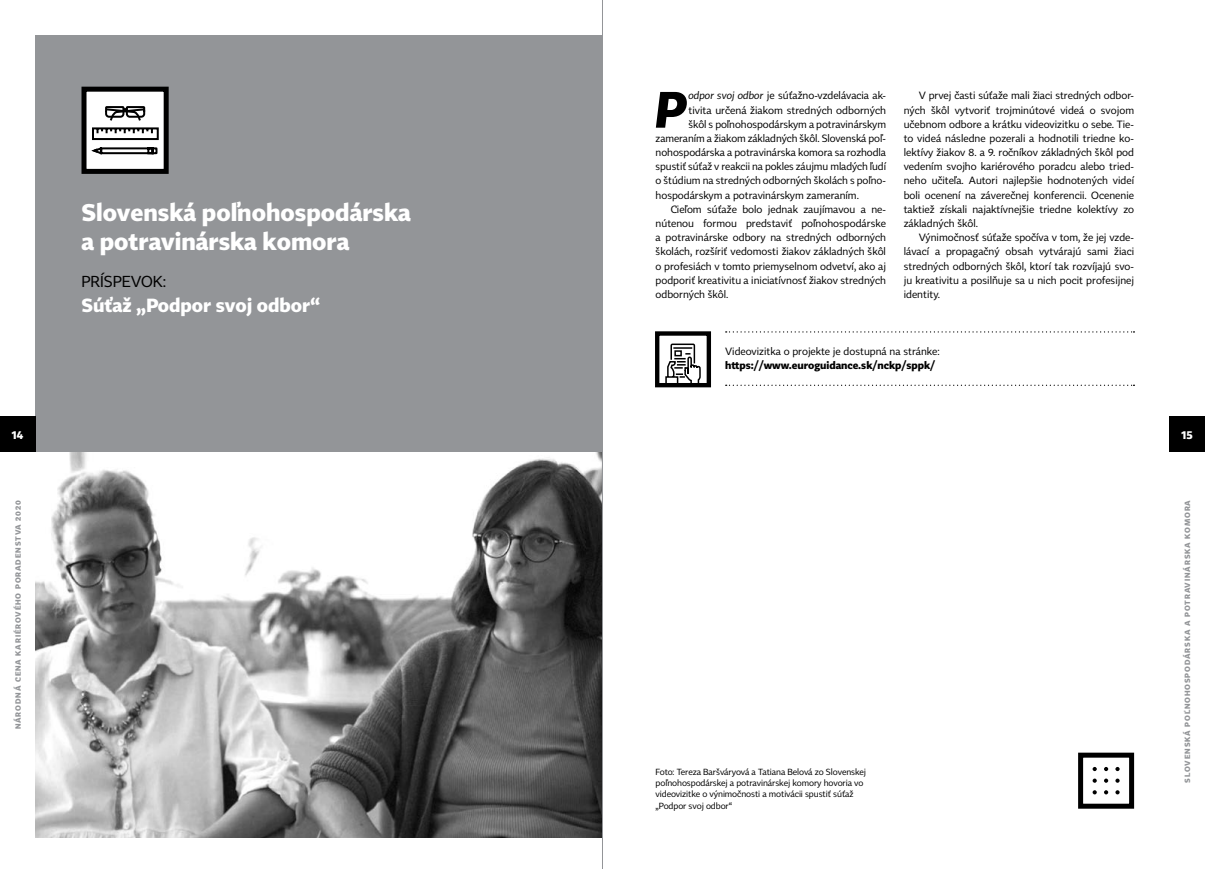
<style>
.page{position:relative;width:1205px;height:869px;background:#fff}
.page>*{position:absolute;margin:0;border:0;box-sizing:border-box;transform-origin:0 0}
.t1{font:italic 700 50.25px "Tabac Sans";color:#000}
.t2{font:700 23.75px/28.5px "Tabac Sans";color:#fff}
.t3{font:700 18.75px "Tabac Sans";color:#fff}
.t4{font:15.62px "Tabac Sans";color:#000}
.t5{font:700 11.25px "Tabac Sans";color:#fff}
.t6{font:10.38px/14.1px "Tabac Sans";color:#000;text-align:justify}
.t7{font:700 10.38px "Tabac Sans";color:#000}
.t8{font:8.75px/11.2px "Tabac Sans";letter-spacing:-.01em;color:#000}
.t9{font:700 7.5px "Tabac Sans";letter-spacing:.12em;color:#939598}
.s1{font-style:italic}
</style>
<div class="page">
<img style="left:35px;top:452px;width:567px;height:384px">
<div style="left:35px;top:35px;width:567px;height:417px;background:#939598"></div>
<div style="left:1078px;top:752px;width:56px;height:56px;border:5px solid #000"></div>
<svg style="left:1092px;top:790px;width:5px;height:4px"></svg>
<svg style="left:1104px;top:790px;width:4px;height:4px"></svg>
<svg style="left:1115px;top:790px;width:4px;height:4px"></svg>
<svg style="left:1092px;top:778px;width:5px;height:4px"></svg>
<svg style="left:1104px;top:778px;width:4px;height:4px"></svg>
<svg style="left:1115px;top:778px;width:4px;height:4px"></svg>
<svg style="left:1092px;top:767px;width:5px;height:3px"></svg>
<svg style="left:1104px;top:767px;width:4px;height:3px"></svg>
<svg style="left:726px;top:331px;width:408px;height:1px"></svg>
<svg style="left:726px;top:384px;width:408px;height:2px"></svg>
<div style="left:655px;top:331px;width:56px;height:56px;border:4px solid #000"></div>
<svg style="left:664px;top:343px;width:37px;height:43px"></svg>
<div style="left:84px;top:89px;width:82px;height:82px;background:#fff"></div>
<div style="left:81px;top:87px;width:88px;height:87px;border:5px solid #000"></div>
<svg style="left:91px;top:106px;width:68px;height:49px"></svg>
<div style="left:1169px;top:416px;width:36px;height:36px;background:#000"></div>
<div style="left:0;top:416px;width:35px;height:36px;background:#000"></div>
<hr style="left:602px;top:0;width:1px;height:868px;background:#939598">
<h2 class="t2" style="left:81px;top:198px;width:331px">Slovenská poľnohospodárska a potravinárska komora</h2>
<h3 class="t4" style="left:81px;top:272px;width:34px">pr íspevok</h3>
<h3 class="t4" style="left:163px;top:272px;width:5px">:</h3>
<h3 class="t3" style="left:81px;top:293px;width:240px">Súťaž „Podpor svoj odbor“</h3>
<h1 class="t1" style="left:656px;top:78px;width:32px">P</h1>
<p class="t6" style="left:688px;top:89px;width:199px"><span class="s1">odpor svoj odbor</span> je súťažno-vzdelávacia ak-</p>
<p class="t6" style="left:688px;top:103px;width:199px">tivita určená žiakom stredných odborných</p>
<p class="t6" style="left:688px;top:117px;width:199px">škôl s poľnohospodárskym a potravinárskym</p>
<p class="t6" style="left:656px;top:131px;width:232px">zameraním a žiakom základných škôl. Slovenská poľ-</p>
<p class="t6" style="left:656px;top:145px;width:232px">nohospodárska a potravinárska komora sa rozhodla</p>
<p class="t6" style="left:656px;top:159px;width:232px">spustiť súťaž v reakcii na pokles záujmu mladých ľudí</p>
<p class="t6" style="left:656px;top:174px;width:232px">o štúdium na stredných odborných školách s poľno-</p>
<p class="t6" style="left:656px;top:188px;width:205px">hospodárskym a potravinárskym zameraním.</p>
<p class="t6" style="left:671px;top:202px;width:217px">Cieľom súťaže bolo jednak zaujímavou a ne-</p>
<p class="t6" style="left:656px;top:216px;width:232px">nútenou formou predstaviť poľnohospodárske</p>
<p class="t6" style="left:656px;top:230px;width:232px">a potravinárske odbory na stredných odborných</p>
<p class="t6" style="left:656px;top:244px;width:232px">školách, rozšíriť vedomosti žiakov základných škôl</p>
<p class="t6" style="left:656px;top:259px;width:232px">o profesiách v tomto priemyselnom odvetví, ako aj</p>
<p class="t6" style="left:656px;top:273px;width:232px">podporiť kreativitu a iniciatívnosť žiakov stredných</p>
<p class="t6" style="left:656px;top:287px;width:74px">odborných škôl.</p>
<p class="t6" style="left:904px;top:89px;width:232px;text-indent:15px">V prvej časti súťaže mali žiaci stredných odbor&shy;ných škôl vytvoriť trojminútové videá o svojom učebnom odbore a krátku videovizitku o sebe. Tie&shy;to videá následne pozerali a hodnotili triedne ko&shy;lektívy žiakov 8. a 9. ročníkov základných škôl pod vedením svojho kariérového poradcu alebo tried&shy;neho učiteľa. Autori najlepšie hodnotených videí boli ocenení na záverečnej konferencii. Ocenenie taktiež získali najaktívnejšie triedne kolektívy zo základných škôl.</p>
<p class="t6" style="left:904px;top:230px;width:232px;text-indent:15px">Výnimočnosť súťaže spočíva v tom, že jej vzde&shy;lávací a propagačný obsah vytvárajú sami žiaci stredných odborných škôl, ktorí tak rozvíjajú svo&shy;ju kreativitu a posilňuje sa u nich pocit profesijnej identity.</p>
<p class="t6" style="left:725px;top:344px;width:216px">Videovizitka o projekte je dostupná na stránke:</p>
<p class="t7" style="left:725px;top:358px;width:212px">https://www.euroguidance.sk/nckp/sppk/</p>
<p class="t5" style="left:12px;top:427px;width:13px">14</p>
<p class="t5" style="left:1181px;top:427px;width:13px">15</p>
<p class="t9" style="left:13px;top:729px;width:231px;rotate:-90deg">Národná cena kariérového poradenstva 2020</p>
<p class="t8" style="left:656px;top:765px;width:212px">Foto: Tereza Baršváryová a Tatiana Belová zo Slovenskej poľnohospodárskej a potravinárskej komory hovoria vo videovizitke o výnimočnosti a motivácii spustiť súťaž „Podpor svoj odbor“</p>
<p class="t9" style="left:1183px;top:782px;width:283px;rotate:-90deg">Slovenská poľnohospodárska a potravinárska komora</p>
</div>
